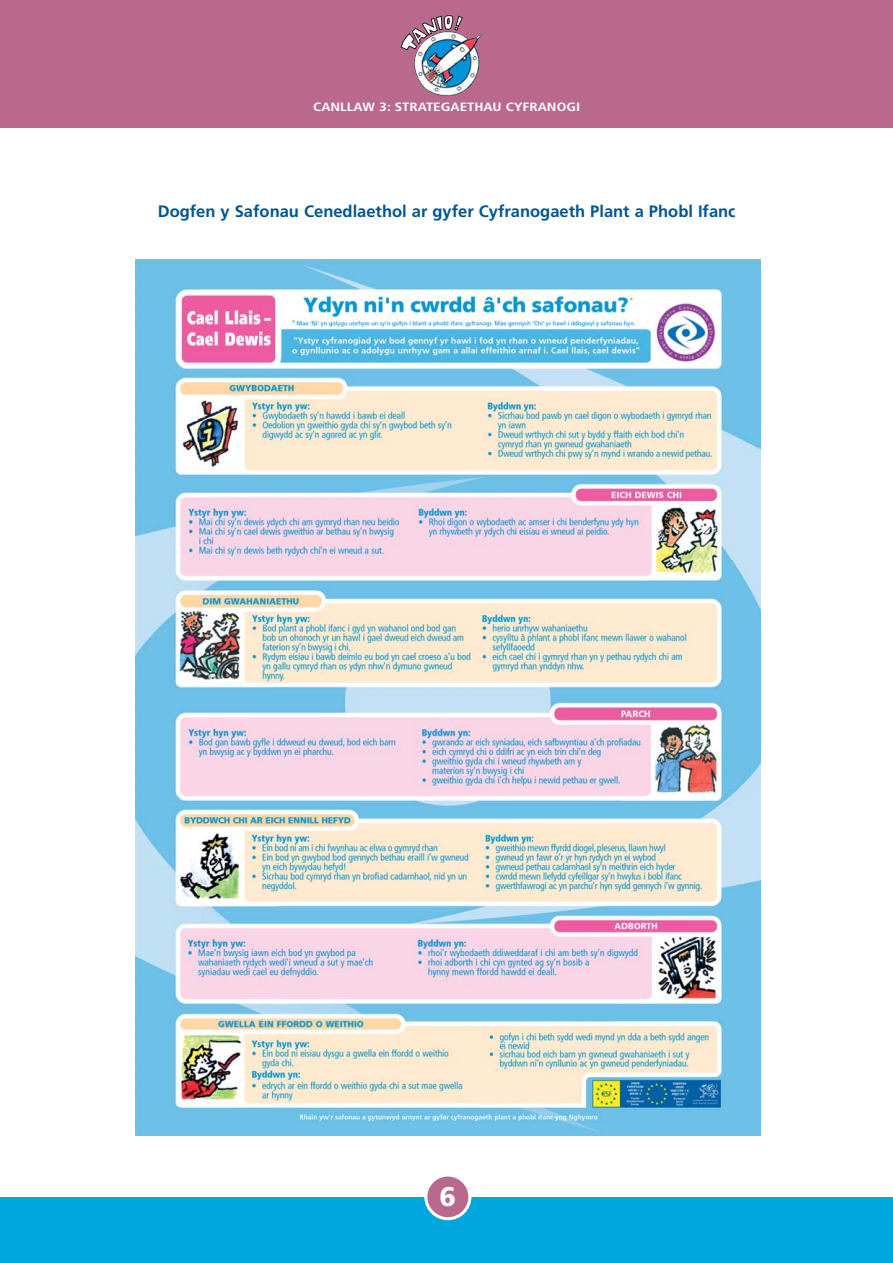
<style>
.page{position:relative;width:893px;height:1263px;background:#fff}
.page>*{position:absolute;margin:0;border:0;box-sizing:border-box;transform-origin:0 0}
.t1{font:900 27px "Frutiger";color:#fff}
.t2{font:700 16.5px "Frutiger";color:#005591}
.t3{font:700 condensed 12px "Frutiger";color:#fff;scale:1.25 1}
</style>
<div class="page">
<div style="left:0;top:1198px;width:892px;height:65px;background:#00a6de"></div>
<div style="left:426px;top:1175px;width:44px;height:44px;background:#b9698b;border-radius:50%"></div>
<div style="left:424px;top:1174px;width:47px;height:46px;border:3px solid #fff;border-radius:50%"></div>
<div style="left:0;top:0;width:892px;height:128px;background:#b9698b"></div>
<img style="left:414px;top:34px;width:68px;height:62px">
<svg style="left:400px;top:15px;width:63px;height:36px"></svg>
<img style="left:136px;top:259px;width:624px;height:876px">
<p class="t3" style="left:313px;top:102px;width:215px">CANLLAW 3: STRATEGAETHAU CYFRANOGI</p>
<p class="t2" style="left:158px;top:204px;width:579px">Dogfen y Safonau Cenedlaethol ar gyfer Cyfranogaeth Plant a Phobl Ifanc</p>
<h1 class="t1" style="left:439px;top:1186px;width:18px">6</h1>
</div>
